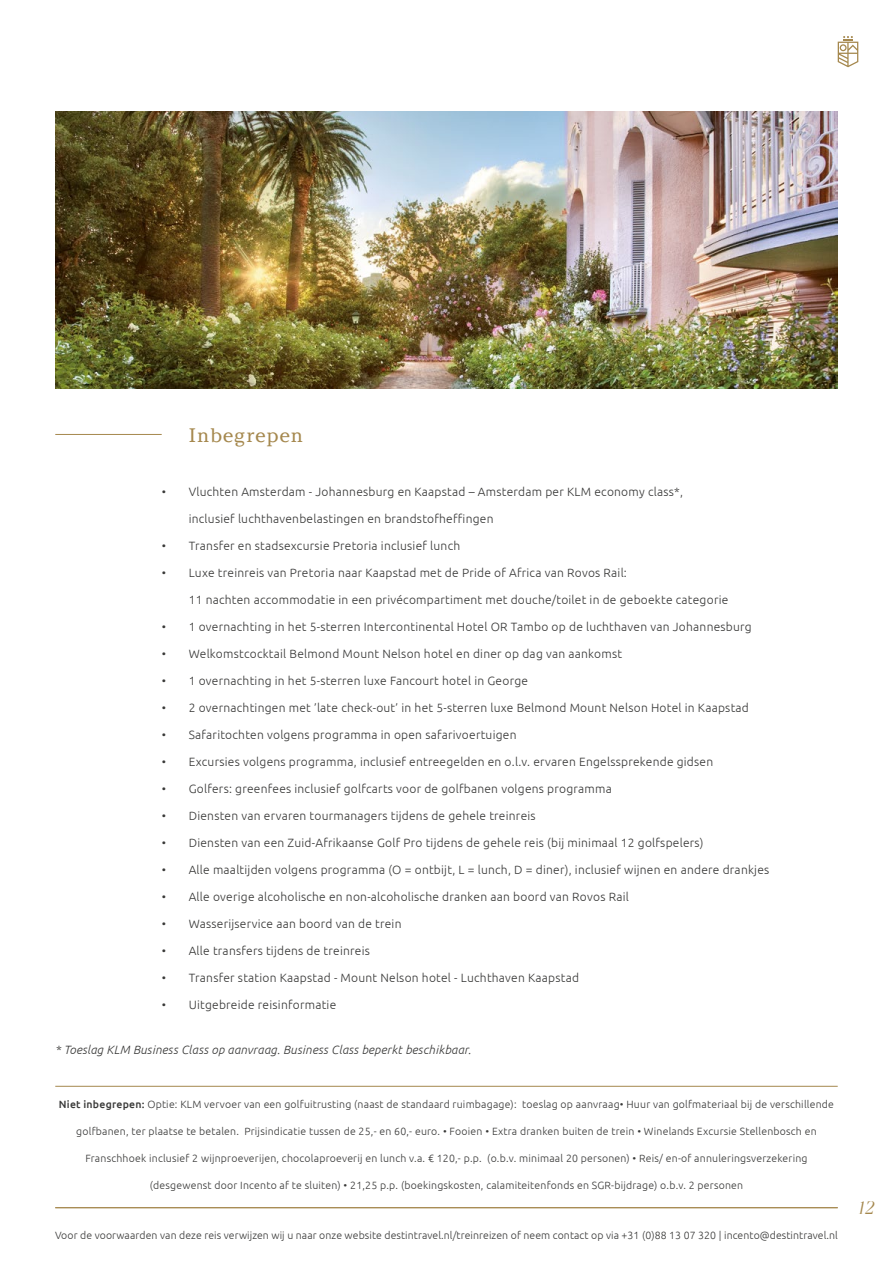
<style>
.page{position:relative;width:893px;height:1263px;background:#fff}
.page>*{position:absolute;margin:0;border:0;box-sizing:border-box;transform-origin:0 0}
.t1{font:19.5px "Argesta Text";letter-spacing:.02em;color:#a5884e}
.t2{font:italic 18px "Argesta Hairline";color:#a5884e}
.t3{font:300 12px "Ubuntu";letter-spacing:.02em;color:#383837}
.t4{font:italic 300 12px "Ubuntu";letter-spacing:.02em;color:#383837}
.t5{font:300 10.5px "Ubuntu";letter-spacing:.02em;color:#383837}
.s1{font-weight:500}
</style>
<div class="page">
<svg style="left:838px;top:36px;width:20px;height:31px"></svg>
<hr style="left:55px;top:1207px;width:783px;height:1px;background:#a5884e">
<hr style="left:55px;top:1086px;width:783px;height:1px;background:#a5884e">
<hr style="left:55px;top:434px;width:107px;height:1px;background:#a5884e">
<img style="left:55px;top:112px;width:783px;height:276px">
<h1 class="t1" style="left:189px;top:424px;width:117px">Inbegrepen</h1>
<p class="t3" style="left:162px;top:485px;width:523px">• Vluchten Amsterdam - Johannesburg en Kaapstad – Amsterdam per KLM economy class*,</p>
<p class="t3" style="left:189px;top:512px;width:306px">inclusief luchthavenbelastingen en brandstofheffingen</p>
<p class="t3" style="left:162px;top:539px;width:300px">• Transfer en stadsexcursie Pretoria inclusief lunch</p>
<p class="t3" style="left:162px;top:566px;width:467px">• Luxe treinreis van Pretoria naar Kaapstad met de Pride of Africa van Rovos Rail:</p>
<p class="t3" style="left:189px;top:593px;width:541px">11 nachten accommodatie in een privécompartiment met douche/toilet in de geboekte categorie</p>
<p class="t3" style="left:162px;top:620px;width:592px">• 1 overnachting in het 5-sterren Intercontinental Hotel OR Tambo op de luchthaven van Johannesburg</p>
<p class="t3" style="left:162px;top:647px;width:462px">• Welkomstcocktail Belmond Mount Nelson hotel en diner op dag van aankomst</p>
<p class="t3" style="left:162px;top:674px;width:368px">• 1 overnachting in het 5-sterren luxe Fancourt hotel in George</p>
<p class="t3" style="left:162px;top:701px;width:589px">• 2 overnachtingen met ’late check-out’ in het 5-sterren luxe Belmond Mount Nelson Hotel in Kaapstad</p>
<p class="t3" style="left:162px;top:728px;width:356px">• Safaritochten volgens programma in open safarivoertuigen</p>
<p class="t3" style="left:162px;top:755px;width:553px">• Excursies volgens programma, inclusief entreegelden en o.l.v. ervaren Engelssprekende gidsen</p>
<p class="t3" style="left:162px;top:782px;width:452px">• Golfers: greenfees inclusief golfcarts voor de golfbanen volgens programma</p>
<p class="t3" style="left:162px;top:809px;width:375px">• Diensten van ervaren tourmanagers tijdens de gehele treinreis</p>
<p class="t3" style="left:162px;top:836px;width:543px">• Diensten van een Zuid-Afrikaanse Golf Pro tijdens de gehele reis (bij minimaal 12 golfspelers)</p>
<p class="t3" style="left:162px;top:863px;width:609px">• Alle maaltijden volgens programma (O = ontbijt, L = lunch, D = diner), inclusief wijnen en andere drankjes</p>
<p class="t3" style="left:162px;top:890px;width:469px">• Alle overige alcoholische en non-alcoholische dranken aan boord van Rovos Rail</p>
<p class="t3" style="left:162px;top:917px;width:241px">• Wasserijservice aan boord van de trein</p>
<p class="t3" style="left:162px;top:944px;width:210px">• Alle transfers tijdens de treinreis</p>
<p class="t3" style="left:162px;top:971px;width:419px">• Transfer station Kaapstad - Mount Nelson hotel - Luchthaven Kaapstad</p>
<p class="t3" style="left:162px;top:998px;width:176px">• Uitgebreide reisinformatie</p>
<p class="t4" style="left:55px;top:1043px;width:417px">* Toeslag KLM Business Class op aanvraag. Business Class beperkt beschikbaar.</p>
<p class="t5" style="left:59px;top:1098px;width:776px"><span class="s1">Niet inbegrepen:</span> Optie: KLM vervoer van een golfuitrusting (naast de standaard ruimbagage): toeslag op aanvraag• Huur van golfmateriaal bij de verschillende</p>
<p class="t5" style="left:76px;top:1125px;width:742px">golfbanen, ter plaatse te betalen. Prijsindicatie tussen de 25,- en 60,- euro. • Fooien • Extra dranken buiten de trein • Winelands Excursie Stellenbosch en</p>
<p class="t5" style="left:85px;top:1152px;width:724px">Franschhoek inclusief 2 wijnproeverijen, chocolaproeverij en lunch v.a. € 120,- p.p. (o.b.v. minimaal 20 personen) • Reis/ en-of annuleringsverzekering</p>
<p class="t5" style="left:150px;top:1179px;width:595px">(desgewenst door Incento af te sluiten) • 21,25 p.p. (boekingskosten, calamiteitenfonds en SGR-bijdrage) o.b.v. 2 personen</p>
<p class="t5" style="left:55px;top:1229px;width:784px">Voor de voorwaarden van deze reis verwijzen wij u naar onze website destintravel.nl/treinreizen of neem contact op via +31 (0)88 13 07 320 | incento@destintravel.nl</p>
<h2 class="t2" style="left:857px;top:1197px;width:19px">12</h2>
</div>
